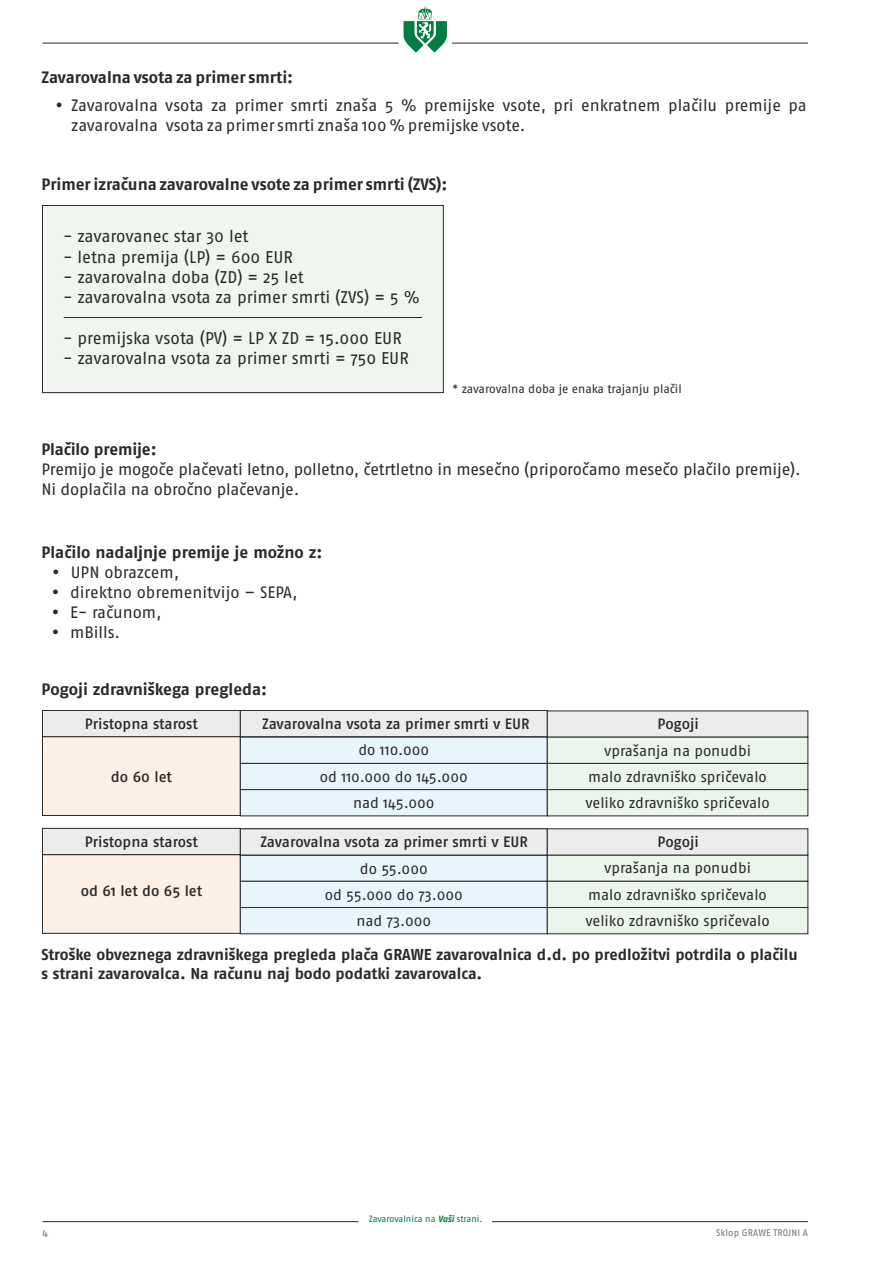
<style>
.page{position:relative;width:893px;height:1263px;background:#fff}
.page>*{position:absolute;margin:0;border:0;box-sizing:border-box;transform-origin:0 0}
.t1{font:16.95px "Fago Pro";letter-spacing:-.005em;color:#2b2929}
.t2{font:16.5px/20px "Fago Pro";letter-spacing:-.01em;color:#2b2929}
.t3{font:700 16.5px "Fago Pro";letter-spacing:-.005em;color:#2b2929}
.t4{font:700 15.75px/18.9px "Fago Pro";letter-spacing:-.005em;color:#2b2929}
.t5{font:15px/26.1px "Fago Pro";color:#2b2929;text-align:center}
.t6{font:500 15px "Fago Pro";color:#2b2929}
.t7{font:12px "Fago Pro";color:#2b2929}
.t8{font:10.5px "Fago Pro";color:#737370}
.t9{font:9.45px "Fago Pro";letter-spacing:.01em;color:#737370}
.t10{font:9px "Fago Pro";letter-spacing:-.005em;color:#007d42}
.s1{font-weight:700}
.s2{font-family:"Swiss"}
</style>
<div class="page">
<svg style="left:42px;top:828px;width:766px;height:106px"></svg>
<svg style="left:42px;top:710px;width:766px;height:106px"></svg>
<div style="left:42px;top:205px;width:402px;height:188px;background:#f0f5f0"></div>
<hr style="left:64px;top:317px;width:358px;height:1px;background:#2b2929">
<hr style="left:43px;top:43px;width:355px;height:1px;background:#2b2929">
<hr style="left:452px;top:43px;width:356px;height:1px;background:#2b2929">
<hr style="left:43px;top:1221px;width:315px;height:1px;background:#2b2929">
<hr style="left:492px;top:1221px;width:316px;height:1px;background:#2b2929">
<svg style="left:403px;top:6px;width:44px;height:47px"></svg>
<p class="t2" style="left:54px;top:64px;width:754px;line-height:27.9px;text-indent:-13px"><span class="s1">Zavarovalna vsota za primer smrti:<br></span><span class="s2">·</span> Zavarovalna vsota za primer smrti znaša 5 % premijske vsote, pri enkratnem plačilu premije pa</p>
<p class="t2" style="left:71px;top:116px;width:456px">zavarovalna vsota za primer smrti znaša 100 % premijske vsote.</p>
<p class="t3" style="left:41px;top:177px;width:407px">Primer izračuna zavarovalne vsote za primer smrti (ZVS):</p>
<p class="t1" style="left:63px;top:229px;width:187px">- zavarovanec star 30 let</p>
<p class="t1" style="left:63px;top:249px;width:231px">- letna premija (LP) = 600 EUR</p>
<p class="t1" style="left:63px;top:270px;width:242px">- zavarovalna doba (ZD) = 25 let</p>
<p class="t1" style="left:63px;top:290px;width:358px">- zavarovalna vsota za primer smrti (ZVS) = 5 %</p>
<p class="t1" style="left:63px;top:331px;width:340px">- premijska vsota (PV) = LP X ZD = 15.000 EUR</p>
<p class="t1" style="left:63px;top:351px;width:347px">- zavarovalna vsota za primer smrti = 750 EUR</p>
<p class="t7" style="left:453px;top:383px;width:231px">* zavarovalna doba je enaka trajanju plačil</p>
<p class="t3" style="left:41px;top:442px;width:117px">Plačilo premije:</p>
<p class="t2" style="left:41px;top:460px;width:761px">Premijo je mogoče plačevati letno, polletno, četrtletno in mesečno (priporočamo mesečo plačilo premije).<br>Ni doplačila na obročno plačevanje.</p>
<p class="t2" style="left:51px;top:543px;width:273px;text-indent:-10px"><span class="s1">Plačilo nadaljnje premije je možno z: </span><span class="s2">·</span> UPN obrazcem,<br><span class="s2">·</span> direktno obremenitvijo – SEPA,<br><span class="s2">·</span> E- računom,<br><span class="s2">·</span> mBills.</p>
<p class="t3" style="left:41px;top:682px;width:227px">Pogoji zdravniškega pregleda:</p>
<p class="t6" style="left:85px;top:717px;width:115px">Pristopna starost</p>
<p class="t6" style="left:111px;top:770px;width:62px">do 60 let</p>
<p class="t6" style="left:85px;top:835px;width:115px">Pristopna starost</p>
<p class="t6" style="left:262px;top:717px;width:269px">Zavarovalna vsota za primer smrti v EUR</p>
<p class="t6" style="left:657px;top:717px;width:43px">Pogoji</p>
<p class="t5" style="left:320px;top:738px;width:149px">do 110.000<br>od 110.000 do 145.000 nad 145.000</p>
<p class="t5" style="left:585px;top:738px;width:186px">vprašanja na ponudbi malo zdravniško spričevalo veliko zdravniško spričevalo</p>
<p class="t6" style="left:260px;top:835px;width:269px">Zavarovalna vsota za primer smrti v EUR</p>
<p class="t6" style="left:657px;top:835px;width:43px">Pogoji</p>
<p class="t5" style="left:325px;top:856px;width:140px">do 55.000<br>od 55.000 do 73.000 nad 73.000</p>
<p class="t5" style="left:585px;top:856px;width:186px">vprašanja na ponudbi malo zdravniško spričevalo veliko zdravniško spričevalo</p>
<p class="t4" style="left:41px;top:946px;width:758px">Stroške obveznega zdravniškega pregleda plača GRAWE zavarovalnica d.d. po predložitvi potrdila o plačilu s strani zavarovalca. Na računu naj bodo podatki zavarovalca.</p>
<p class="t6" style="left:81px;top:884px;width:123px">od 61 let do 65 let</p>
<p class="t8" style="left:43px;top:1228px;width:7px">4</p>
<p class="t10" style="left:369px;top:1215px;width:115px">Zavarovalnica na <span class="s1">Vaši</span> strani.</p>
<p class="t9" style="left:716px;top:1228px;width:93px">Sklop GRAWE TROJNI A</p>
</div>
